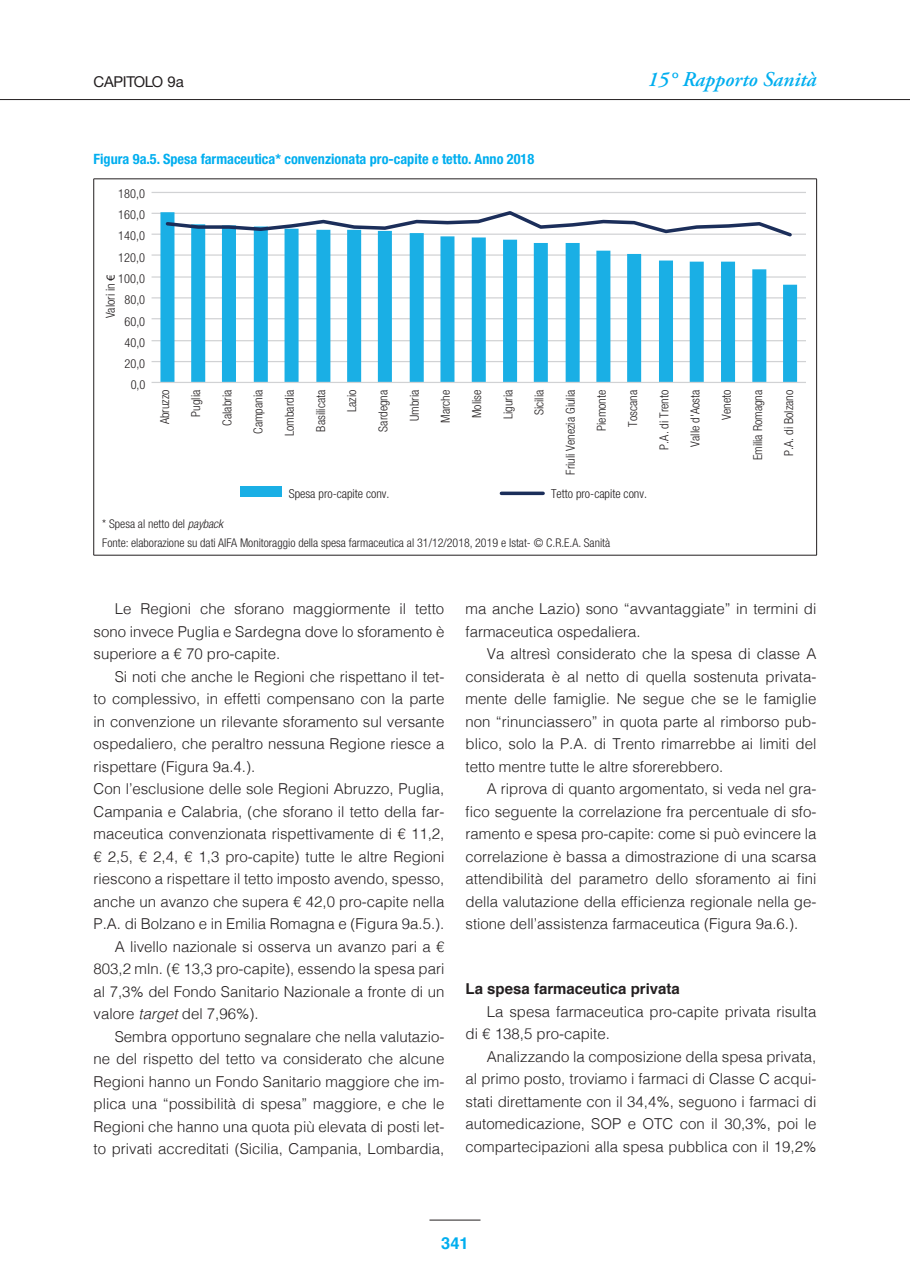
<style>
.page{position:relative;width:910px;height:1280px;background:#fff}
.page>*{position:absolute;margin:0;border:0;box-sizing:border-box;transform-origin:0 0}
.t1{font:italic 600 21px "Adobe Garamond Pro";color:#00aeef}
.t2{font:700 16.5px "Helvetica";color:#00aeef}
.t3{font:300 15px/22.5px "Helvetica";color:#231f20;text-align:justify}
.t4{font:700 15px "Helvetica";color:#231f20}
.t5{font:15px "Helvetica Neue";letter-spacing:-.025em;color:#231f20}
.t6{font:700 condensed 14.25px "Helvetica Neue";color:#00aeef}
.t7{font:300 condensed 12.45px "Helvetica Neue";color:#231f20}
.t8{font:300 condensed 12px/18.6px "Helvetica Neue";color:#231f20}
.s1{font-family:"Myriad Pro";font-weight:400;font-stretch:normal}
.s2{font-style:italic}
</style>
<div class="page">
<hr style="left:0;top:99px;width:910px;height:1px;background:#231f20">
<hr style="left:429px;top:1220px;width:51px;height:1px;background:#231f20">
<hr style="left:94px;top:179px;width:723px;height:1px;background:#231f20">
<hr style="left:93px;top:179px;width:1px;height:376px;background:#231f20">
<hr style="left:816px;top:179px;width:1px;height:376px;background:#231f20">
<hr style="left:94px;top:555px;width:723px;height:1px;background:#231f20">
<hr style="left:152px;top:361px;width:654px;height:1px;background:#d1d2d4">
<hr style="left:152px;top:340px;width:654px;height:1px;background:#d1d2d4">
<hr style="left:152px;top:318px;width:654px;height:1px;background:#d1d2d4">
<hr style="left:152px;top:297px;width:654px;height:1px;background:#d1d2d4">
<hr style="left:152px;top:276px;width:654px;height:2px;background:#d1d2d4">
<hr style="left:152px;top:254px;width:654px;height:2px;background:#d1d2d4">
<hr style="left:152px;top:234px;width:654px;height:1px;background:#d1d2d4">
<hr style="left:152px;top:213px;width:654px;height:1px;background:#d1d2d4">
<hr style="left:152px;top:192px;width:654px;height:1px;background:#d1d2d4">
<svg style="left:160px;top:212px;width:637px;height:170px"></svg>
<hr style="left:152px;top:382px;width:654px;height:1px;background:#d1d2d4">
<svg style="left:164px;top:211px;width:630px;height:28px"></svg>
<div style="left:240px;top:486px;width:42px;height:11px;background:#1aafe5"></div>
<hr style="left:501px;top:492px;width:42px;height:3px;background:#1b2e5a">
<p class="t5" style="left:94px;top:73px;width:92px">CAPITOLO 9a</p>
<h1 class="t1" style="left:647px;top:67px;width:170px">15° Rapporto Sanità</h1>
<p class="t6" style="left:94px;top:150px;width:442px">Figura 9a.5. Spesa farmaceutica* convenzionata pro-capite e tetto. Anno 2018</p>
<p class="t7" style="left:118px;top:186px;width:28px">180,0</p>
<p class="t7" style="left:118px;top:208px;width:28px">160,0</p>
<p class="t7" style="left:118px;top:229px;width:28px">140,0</p>
<p class="t7" style="left:118px;top:250px;width:28px">120,0</p>
<p class="t7" style="left:118px;top:271px;width:28px">100,0</p>
<p class="t7" style="left:103px;top:318px;width:46px;rotate:-90deg">Valori in <span class="s1">€</span></p>
<p class="t7" style="left:124px;top:293px;width:22px">80,0</p>
<p class="t7" style="left:124px;top:314px;width:22px">60,0</p>
<p class="t7" style="left:124px;top:335px;width:22px">40,0</p>
<p class="t7" style="left:124px;top:357px;width:22px">20,0</p>
<p class="t7" style="left:131px;top:378px;width:16px">0,0</p>
<p class="t7" style="left:157px;top:424px;width:36px;rotate:-90deg">Abruzzo</p>
<p class="t7" style="left:189px;top:417px;width:28px;rotate:-90deg">Puglia</p>
<p class="t7" style="left:220px;top:426px;width:37px;rotate:-90deg">Calabria</p>
<p class="t7" style="left:251px;top:434px;width:45px;rotate:-90deg">Campania</p>
<p class="t7" style="left:282px;top:436px;width:48px;rotate:-90deg">Lombardia</p>
<p class="t7" style="left:314px;top:431px;width:43px;rotate:-90deg">Basilicata</p>
<p class="t7" style="left:345px;top:412px;width:24px;rotate:-90deg">Lazio</p>
<p class="t7" style="left:376px;top:431px;width:43px;rotate:-90deg">Sardegna</p>
<p class="t7" style="left:407px;top:421px;width:33px;rotate:-90deg">Umbria</p>
<p class="t7" style="left:438px;top:423px;width:35px;rotate:-90deg">Marche</p>
<p class="t7" style="left:470px;top:418px;width:30px;rotate:-90deg">Molise</p>
<p class="t7" style="left:501px;top:419px;width:31px;rotate:-90deg">Liguria</p>
<p class="t7" style="left:532px;top:415px;width:27px;rotate:-90deg">Sicilia</p>
<p class="t7" style="left:563px;top:475px;width:86px;rotate:-90deg">Friuli Venezia Giulia</p>
<p class="t7" style="left:594px;top:431px;width:42px;rotate:-90deg">Piemonte</p>
<p class="t7" style="left:626px;top:426px;width:38px;rotate:-90deg">Toscana</p>
<p class="t7" style="left:657px;top:450px;width:61px;rotate:-90deg">P.A. di Trento</p>
<p class="t7" style="left:688px;top:447px;width:58px;rotate:-90deg">Valle d'Aosta</p>
<p class="t7" style="left:719px;top:420px;width:32px;rotate:-90deg">Veneto</p>
<p class="t7" style="left:750px;top:460px;width:72px;rotate:-90deg">Emilia Romagna</p>
<p class="t7" style="left:782px;top:456px;width:67px;rotate:-90deg">P.A. di Bolzano</p>
<p class="t7" style="left:289px;top:487px;width:102px">Spesa pro-capite conv.</p>
<p class="t7" style="left:551px;top:487px;width:97px">Tetto pro-capite conv.</p>
<p class="t8" style="left:102px;top:514px;width:509px">* Spesa al netto del <span class="s2">payback<br></span>Fonte: elaborazione su dati AIFA Monitoraggio della spesa farmaceutica al 31/12/2018, 2019 e Istat- © C.R.E.A. Sanità</p>
<p class="t3" style="left:94px;top:597px;width:352px;text-indent:21px">Le Regioni che sforano maggiormente il tetto sono invece Puglia e Sardegna dove lo sforamento è superiore a € 70 pro-capite.</p>
<p class="t3" style="left:115px;top:664px;width:331px">Si noti che anche le Regioni che rispettano il tet-</p>
<p class="t3" style="left:94px;top:687px;width:352px">to complessivo, in effetti compensano con la parte</p>
<p class="t3" style="left:94px;top:709px;width:352px">in convenzione un rilevante sforamento sul versante</p>
<p class="t3" style="left:94px;top:732px;width:352px">ospedaliero, che peraltro nessuna Regione riesce a</p>
<p class="t3" style="left:94px;top:754px;width:163px">rispettare (Figura 9a.4.).</p>
<p class="t3" style="left:94px;top:777px;width:352px">Con l’esclusione delle sole Regioni Abruzzo, Puglia,</p>
<p class="t3" style="left:94px;top:799px;width:352px">Campania e Calabria, (che sforano il tetto della far-</p>
<p class="t3" style="left:94px;top:822px;width:352px">maceutica convenzionata rispettivamente di € 11,2,</p>
<p class="t3" style="left:94px;top:844px;width:352px">€ 2,5, € 2,4, € 1,3 pro-capite) tutte le altre Regioni</p>
<p class="t3" style="left:94px;top:867px;width:352px">riescono a rispettare il tetto imposto avendo, spesso,</p>
<p class="t3" style="left:94px;top:889px;width:352px">anche un avanzo che supera € 42,0 pro-capite nella</p>
<p class="t3" style="left:94px;top:912px;width:352px">P.A. di Bolzano e in Emilia Romagna e (Figura 9a.5.).</p>
<p class="t3" style="left:115px;top:934px;width:331px">A livello nazionale si osserva un avanzo pari a €</p>
<p class="t3" style="left:94px;top:957px;width:352px">803,2 mln. (€ 13,3 pro-capite), essendo la spesa pari</p>
<p class="t3" style="left:94px;top:979px;width:352px">al 7,3% del Fondo Sanitario Nazionale a fronte di un</p>
<p class="t3" style="left:94px;top:1002px;width:167px">valore <span class="s2">target</span> del 7,96%).</p>
<p class="t3" style="left:115px;top:1024px;width:331px">Sembra opportuno segnalare che nella valutazio-</p>
<p class="t3" style="left:94px;top:1047px;width:352px">ne del rispetto del tetto va considerato che alcune</p>
<p class="t3" style="left:94px;top:1069px;width:352px">Regioni hanno un Fondo Sanitario maggiore che im-</p>
<p class="t3" style="left:94px;top:1092px;width:352px">plica una “possibilità di spesa” maggiore, e che le</p>
<p class="t3" style="left:94px;top:1114px;width:352px">Regioni che hanno una quota più elevata di posti let-</p>
<p class="t3" style="left:94px;top:1137px;width:352px">to privati accreditati (Sicilia, Campania, Lombardia,</p>
<p class="t3" style="left:466px;top:597px;width:352px">ma anche Lazio) sono “avvantaggiate” in termini di farmaceutica ospedaliera.</p>
<p class="t3" style="left:466px;top:642px;width:352px;text-indent:21px">Va altresì considerato che la spesa di classe A considerata è al netto di quella sostenuta privata&shy;mente delle famiglie. Ne segue che se le famiglie non “rinunciassero” in quota parte al rimborso pub&shy;blico, solo la P.A. di Trento rimarrebbe ai limiti del tetto mentre tutte le altre sforerebbero.</p>
<p class="t3" style="left:466px;top:777px;width:352px;text-indent:21px">A riprova di quanto argomentato, si veda nel gra&shy;fico seguente la correlazione fra percentuale di sfo&shy;ramento e spesa pro-capite: come si può evincere la correlazione è bassa a dimostrazione di una scarsa attendibilità del parametro dello sforamento ai fini della valutazione della efficienza regionale nella ge&shy;stione dell’assistenza farmaceutica (Figura 9a.6.).</p>
<p class="t4" style="left:466px;top:977px;width:216px">La spesa farmaceutica privata</p>
<p class="t3" style="left:466px;top:999px;width:352px;text-indent:21px">La spesa farmaceutica pro-capite privata risulta di € 138,5 pro-capite.</p>
<p class="t3" style="left:466px;top:1044px;width:352px;text-indent:21px">Analizzando la composizione della spesa privata, al primo posto, troviamo i farmaci di Classe C acqui&shy;stati direttamente con il 34,4%, seguono i farmaci di automedicazione, SOP e OTC con il 30,3%, poi le compartecipazioni alla spesa pubblica con il 19,2%</p>
<p class="t2" style="left:441px;top:1229px;width:29px">341</p>
</div>
